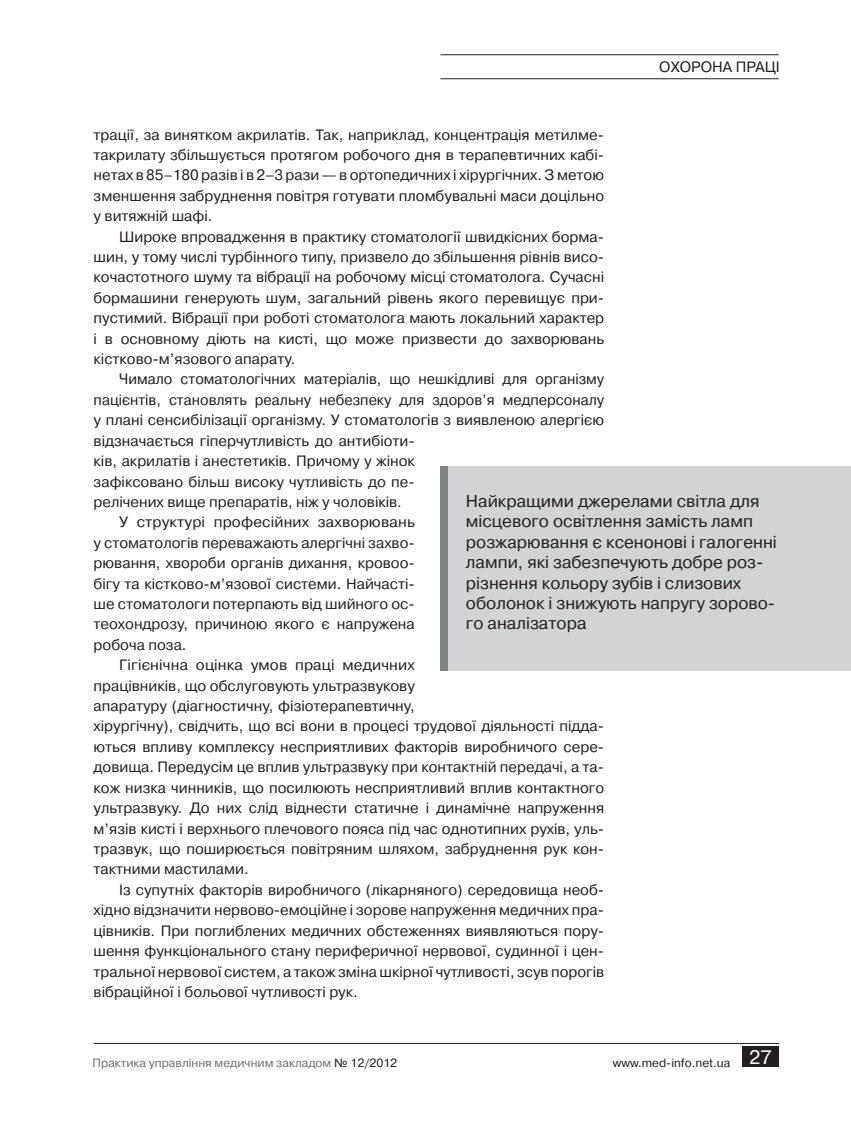
<style>
.page{position:relative;width:851px;height:1127px;background:#fff}
.page>*{position:absolute;margin:0;border:0;box-sizing:border-box;transform-origin:0 0}
.t1{font:17.25px/20.4px "Pragmatica C";color:#231f20}
.t2{font:15px/20.4px "Pragmatica C";color:#231f20;text-align:justify}
.t3{font:12px "Pragmatica C";color:#6d6f71}
.t4{font:12px "Pragmatica C";color:#231f20}
.s1{color:#231f20}
</style>
<div class="page">
<hr style="left:440px;top:78px;width:338px;height:1px;background:#231f20">
<hr style="left:440px;top:54px;width:338px;height:1px;background:#231f20">
<div style="left:742px;top:1046px;width:36px;height:21px;background:#231f20"></div>
<hr style="left:94px;top:1043px;width:685px;height:1px;background:#231f20">
<div style="left:440px;top:466px;width:410px;height:204px;background:#d1d3d4"></div>
<div style="left:440px;top:466px;width:7px;height:204px;background:#808285"></div>
<p class="t2" style="left:659px;top:57px;width:122px">ОХОРОНА ПРАЦІ</p>
<p class="t2" style="left:94px;top:124px;width:512px">трації, за винятком акрилатів. Так, наприклад, концентрація метилме&shy;такрилату збільшується протягом робочого дня в терапевтичних кабі&shy;нетах в 85–180 разів і в 2–3 рази — в ортопедичних і хірургічних. З метою зменшення забруднення повітря готувати пломбувальні маси доцільно у витяжній шафі.</p>
<p class="t2" style="left:94px;top:226px;width:512px;text-indent:26px">Широке впровадження в практику стоматології швидкісних борма&shy;шин, у тому числі турбінного типу, призвело до збільшення рівнів висо&shy;кочастотного шуму та вібрації на робочому місці стоматолога. Сучасні бормашини генерують шум, загальний рівень якого перевищує при&shy;пустимий. Вібрації при роботі стоматолога мають локальний характер і в основному діють на кисті, що може призвести до захворювань кістково-м’язового апарату.</p>
<p class="t2" style="left:119px;top:369px;width:486px">Чимало стоматологічних матеріалів, що нешкідливі для організму</p>
<p class="t2" style="left:94px;top:390px;width:512px">пацієнтів, становлять реальну небезпеку для здоров’я медперсоналу</p>
<p class="t2" style="left:94px;top:410px;width:512px">у плані сенсибілізації організму. У стоматологів з виявленою алергією</p>
<p class="t2" style="left:94px;top:430px;width:323px">відзначається гіперчутливість до антибіоти-</p>
<p class="t2" style="left:94px;top:451px;width:323px">ків, акрилатів і анестетиків. Причому у жінок</p>
<p class="t2" style="left:94px;top:471px;width:323px">зафіксовано більш високу чутливість до пе-</p>
<p class="t2" style="left:94px;top:492px;width:310px">релічених вище препаратів, ніж у чоловіків.</p>
<p class="t2" style="left:119px;top:512px;width:297px">У структурі професійних захворювань</p>
<p class="t2" style="left:94px;top:532px;width:323px">у стоматологів переважають алергічні захво-</p>
<p class="t2" style="left:94px;top:553px;width:323px">рювання, хвороби органів дихання, кровоо-</p>
<p class="t2" style="left:94px;top:573px;width:323px">бігу та кістково-м’язової системи. Найчасті-</p>
<p class="t2" style="left:94px;top:594px;width:323px">ше стоматологи потерпають від шийного ос-</p>
<p class="t2" style="left:94px;top:614px;width:323px">теохондрозу, причиною якого є напружена</p>
<p class="t2" style="left:94px;top:634px;width:94px">робоча поза.</p>
<p class="t2" style="left:119px;top:655px;width:297px">Гігієнічна оцінка умов праці медичних</p>
<p class="t2" style="left:94px;top:675px;width:323px">працівників, що обслуговують ультразвукову</p>
<p class="t2" style="left:94px;top:696px;width:323px">апаратуру (діагностичну, фізіотерапевтичну,</p>
<p class="t2" style="left:94px;top:716px;width:512px">хірургічну), свідчить, що всі вони в процесі трудової діяльності підда-</p>
<p class="t2" style="left:94px;top:736px;width:509px">ються впливу комплексу несприятливих факторів виробничого сере-</p>
<p class="t2" style="left:94px;top:757px;width:512px">довища. Передусім це вплив ультразвуку при контактній передачі, а та-</p>
<p class="t2" style="left:94px;top:777px;width:512px">кож низка чинників, що посилюють несприятливий вплив контактного</p>
<p class="t2" style="left:94px;top:798px;width:512px">ультразвуку. До них слід віднести статичне і динамічне напруження</p>
<p class="t2" style="left:94px;top:818px;width:512px">м’язів кисті і верхнього плечового пояса під час однотипних рухів, уль-</p>
<p class="t2" style="left:94px;top:839px;width:512px">тразвук, що поширюється повітряним шляхом, забруднення рук кон-</p>
<p class="t2" style="left:94px;top:859px;width:157px">тактними мастилами.</p>
<p class="t2" style="left:119px;top:879px;width:486px">Із супутніх факторів виробничого (лікарняного) середовища необ-</p>
<p class="t2" style="left:94px;top:900px;width:512px">хідно відзначити нервово-емоційне і зорове напруження медичних пра-</p>
<p class="t2" style="left:94px;top:920px;width:512px">цівників. При поглиблених медичних обстеженнях виявляються пору-</p>
<p class="t2" style="left:94px;top:941px;width:512px">шення функціонального стану периферичної нервової, судинної і цен-</p>
<p class="t2" style="left:94px;top:961px;width:512px">тральної нервової систем, а також зміна шкірної чутливості, зсув порогів</p>
<p class="t2" style="left:94px;top:981px;width:266px">вібраційної і больової чутливості рук.</p>
<p class="t1" style="left:466px;top:491px;width:312px">Найкращими джерелами світла для місцевого освітлення замість ламп розжарювання є ксенонові і галогенні лампи, які забезпечують добре роз&shy;різнення кольору зубів і слизових оболонок і знижують напругу зорово&shy;го аналізатора</p>
<p class="t3" style="left:93px;top:1056px;width:306px">Практика управління медичним закладом <span class="s1">№ 12/2012</span></p>
<p class="t4" style="left:612px;top:1056px;width:160px">www.med-info.net.ua <sup>27</sup></p>
</div>
